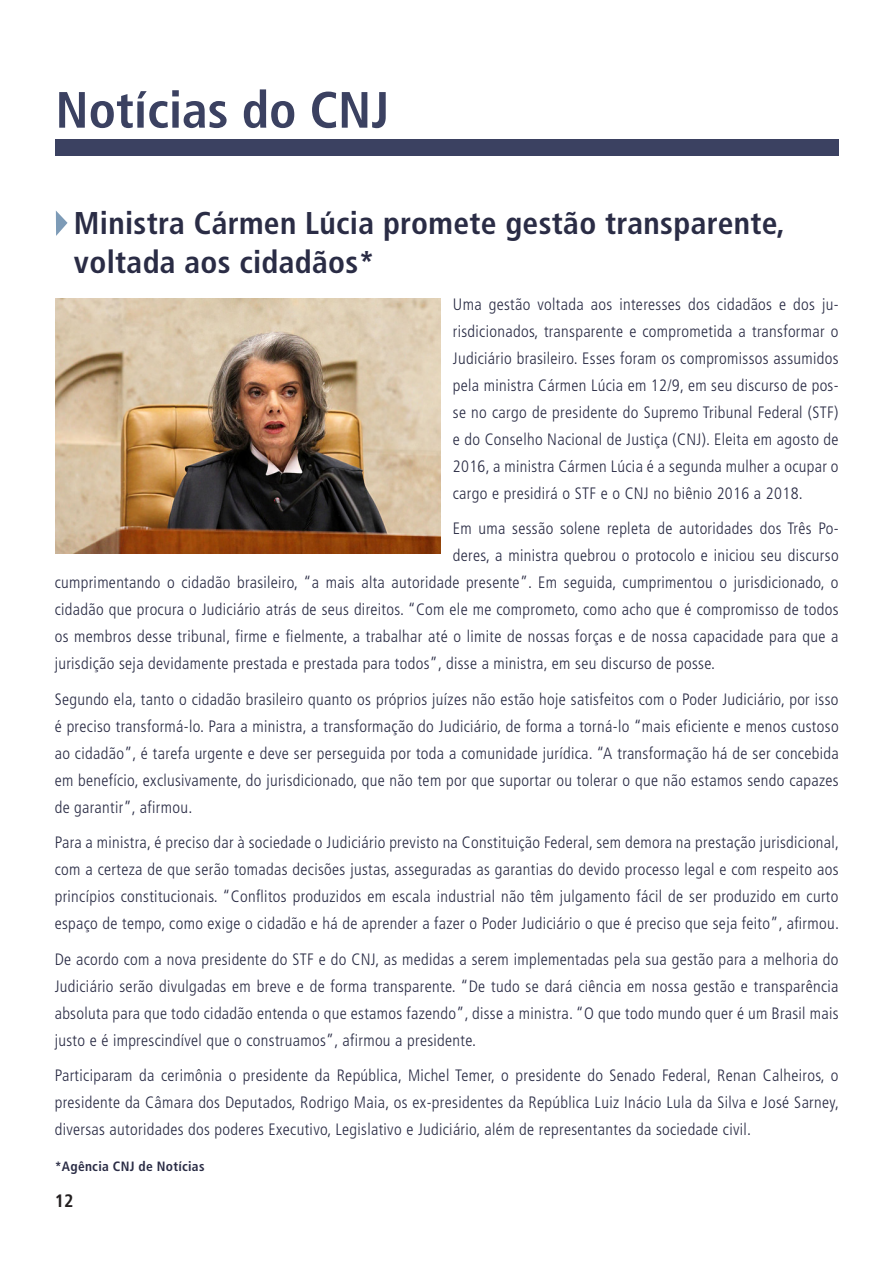
<style>
.page{position:relative;width:893px;height:1263px;background:#fff}
.page>*{position:absolute;margin:0;border:0;box-sizing:border-box;transform-origin:0 0}
.t1{font:condensed 51px "Frutiger 67 Bold";color:#3b4161}
.t2{font:condensed 31.5px/39px "Frutiger 67 Bold";letter-spacing:.01em;color:#2a2c45}
.t3{font:condensed 18px "Frutiger 67 Bold";color:#231f20}
.texto_padrão{font:condensed 16.5px/27px "Frutiger 47 Light";letter-spacing:.02em;color:#2a2c45;text-align:justify}
.texto_padrão-2{font:condensed 13.5px "Frutiger 67 Bold";letter-spacing:.02em;color:#2a2c45}
</style>
<div class="page">
<div style="left:55px;top:139px;width:783px;height:17px;background:#3b4161"></div>
<svg style="left:56px;top:211px;width:12px;height:25px"></svg>
<img style="left:56px;top:299px;width:384px;height:254px">
<p class="t1" style="left:56px;top:80px;width:335px">Notícias do CNJ</p>
<p class="t2" style="left:74px;top:204px;width:712px">Ministra Cármen Lúcia promete gestão transparente, voltada aos cidadãos*</p>
<p class="texto_padrão" style="left:453px;top:291px;width:387px">Uma gestão voltada aos interesses dos cidadãos e dos ju&shy;risdicionados, transparente e comprometida a transformar o Judiciário brasileiro. Esses foram os compromissos assumidos pela ministra Cármen Lúcia em 12/9, em seu discurso de pos&shy;se no cargo de presidente do Supremo Tribunal Federal (STF) e do Conselho Nacional de Justiça (CNJ). Eleita em agosto de 2016, a ministra Cármen Lúcia é a segunda mulher a ocupar o cargo e presidirá o STF e o CNJ no biênio 2016 a 2018.</p>
<p class="texto_padrão" style="left:453px;top:515px;width:387px">Em uma sessão solene repleta de autoridades dos Três Po-</p>
<p class="texto_padrão" style="left:453px;top:542px;width:387px">deres, a ministra quebrou o protocolo e iniciou seu discurso</p>
<p class="texto_padrão" style="left:55px;top:569px;width:785px">cumprimentando o cidadão brasileiro, “a mais alta autoridade presente”. Em seguida, cumprimentou o jurisdicionado, o</p>
<p class="texto_padrão" style="left:55px;top:596px;width:785px">cidadão que procura o Judiciário atrás de seus direitos. “Com ele me comprometo, como acho que é compromisso de todos</p>
<p class="texto_padrão" style="left:55px;top:623px;width:785px">os membros desse tribunal, firme e fielmente, a trabalhar até o limite de nossas forças e de nossa capacidade para que a</p>
<p class="texto_padrão" style="left:55px;top:650px;width:662px">jurisdição seja devidamente prestada e prestada para todos”, disse a ministra, em seu discurso de posse.</p>
<p class="texto_padrão" style="left:55px;top:686px;width:785px">Segundo ela, tanto o cidadão brasileiro quanto os próprios juízes não estão hoje satisfeitos com o Poder Judiciário, por isso é preciso transformá-lo. Para a ministra, a transformação do Judiciário, de forma a torná-lo “mais eficiente e menos custoso ao cidadão”, é tarefa urgente e deve ser perseguida por toda a comunidade jurídica. “A transformação há de ser concebida em benefício, exclusivamente, do jurisdicionado, que não tem por que suportar ou tolerar o que não estamos sendo capazes de garantir”, afirmou.</p>
<p class="texto_padrão" style="left:55px;top:829px;width:786px">Para a ministra, é preciso dar à sociedade o Judiciário previsto na Constituição Federal, sem demora na prestação jurisdicional, com a certeza de que serão tomadas decisões justas, asseguradas as garantias do devido processo legal e com respeito aos princípios constitucionais. “Conflitos produzidos em escala industrial não têm julgamento fácil de ser produzido em curto espaço de tempo, como exige o cidadão e há de aprender a fazer o Poder Judiciário o que é preciso que seja feito”, afirmou.</p>
<p class="texto_padrão" style="left:55px;top:946px;width:785px">De acordo com a nova presidente do STF e do CNJ, as medidas a serem implementadas pela sua gestão para a melhoria do Judiciário serão divulgadas em breve e de forma transparente. “De tudo se dará ciência em nossa gestão e transparência absoluta para que todo cidadão entenda o que estamos fazendo”, disse a ministra. “O que todo mundo quer é um Brasil mais justo e é imprescindível que o construamos”, afirmou a presidente.</p>
<p class="texto_padrão" style="left:55px;top:1062px;width:786px">Participaram da cerimônia o presidente da República, Michel Temer, o presidente do Senado Federal, Renan Calheiros, o presidente da Câmara dos Deputados, Rodrigo Maia, os ex-presidentes da República Luiz Inácio Lula da Silva e José Sarney, diversas autoridades dos poderes Executivo, Legislativo e Judiciário, além de representantes da sociedade civil.</p>
<p class="texto_padrão-2" style="left:55px;top:1158px;width:151px">*Agência CNJ de Notícias</p>
<p class="t3" style="left:55px;top:1190px;width:20px">12</p>
</div>
